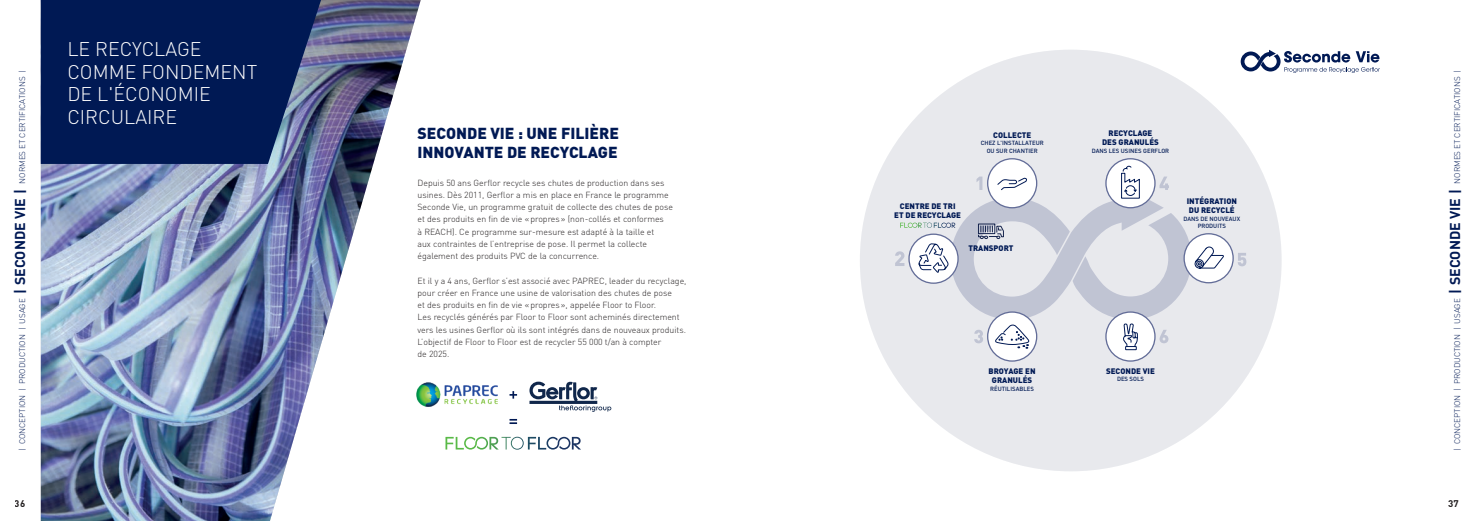
<style>
.page{position:relative;width:1474px;height:521px;background:#fff}
.page>*{position:absolute;margin:0;border:0;box-sizing:border-box;transform-origin:0 0}
.t1{font:300 19.6px/22.6px "DIN";color:#fff}
.t2{font:900 15.75px/18.9px "DIN";color:#001954}
.t3{font:700 9.62px "DIN";color:#231f20}
.t4{font:300 8.75px/12.2px "DIN";color:#231f20}
.t5{font:300 8.05px "DIN";color:#001954}
.t6{font:900 7.88px/9.5px "DIN";color:#001954;text-align:center}
.t7{font:500 5.95px/7.2px "DIN";color:#001954;text-align:center}
.s1{font-weight:700;font-size:14.17px}
</style>
<div class="page">
<img style="left:41px;top:0;width:380px;height:521px">
<svg style="left:41px;top:0;width:280px;height:164px;fill:#001954"></svg>
<svg style="left:1240px;top:50px;width:139px;height:23px"></svg>
<img style="left:416px;top:380px;width:81px;height:30px">
<svg style="left:445px;top:437px;width:136px;height:13px"></svg>
<svg style="left:529px;top:382px;width:82px;height:30px"></svg>
<svg style="left:509px;top:419px;width:8px;height:5px"></svg>
<svg style="left:509px;top:391px;width:8px;height:8px"></svg>
<div style="left:859px;top:50px;width:422px;height:421px;background:#e8e9ed;border-radius:50%"></div>
<div style="left:1184px;top:234px;width:49px;height:49px;background:#fff;border-radius:50%"></div>
<svg style="left:1105px;top:159px;width:49px;height:49px"></svg>
<svg style="left:987px;top:159px;width:49px;height:49px"></svg>
<svg style="left:1238px;top:253px;width:8px;height:13px"></svg>
<svg style="left:895px;top:165px;width:329px;height:238px"></svg>
<h1 class="t1" style="left:67px;top:37px;width:191px">LE RECYCLAGE<br>COMME FONDEMENT<br>DE L'ÉCONOMIE<br>CIRCULAIRE</h1>
<p class="t5" style="left:17px;top:451px;width:382px;rotate:-90deg">| CONCEPTION | PRODUCTION | USAGE <span class="s1">| SECONDE VIE |</span> NORMES ET CERTIFICATIONS |</p>
<p class="t5" style="left:1452px;top:451px;width:382px;rotate:-90deg">| CONCEPTION | PRODUCTION | USAGE <span class="s1">| SECONDE VIE |</span> NORMES ET CERTIFICATIONS |</p>
<h2 class="t2" style="left:417px;top:123px;width:203px">SECONDE VIE : UNE FILIÈRE<br>INNOVANTE DE RECYCLAGE</h2>
<p class="t4" style="left:417px;top:176px;width:257px">Depuis 50 ans Gerflor recycle ses chutes de production dans ses usines. Dès 2011, Gerflor a mis en place en France le programme Seconde Vie, un programme gratuit de collecte des chutes de pose et des produits en fin de vie «propres» (non-collés et conformes<br>à REACH). Ce programme sur-mesure est adapté à la taille et<br>aux contraintes de l’entreprise de pose. Il permet la collecte également des produits PVC de la concurrence.</p>
<p class="t4" style="left:417px;top:274px;width:270px">Et il y a 4 ans, Gerflor s’est associé avec PAPREC, leader du recyclage, pour créer en France une usine de valorisation des chutes de pose<br>et des produits en fin de vie «propres», appelée Floor to Floor.<br>Les recyclés générés par Floor to Floor sont acheminés directement vers les usines Gerflor où ils sont intégrés dans de nouveaux produits.<br>L’objectif de Floor to Floor est de recycler 55 000 t/an à compter<br>de 2025.</p>
<p class="t6" style="left:1102px;top:128px;width:58px">RECYCLAGE<br>DES GRANULÉS</p>
<p class="t7" style="left:1091px;top:147px;width:79px">DANS LES USINES GERFLOR</p>
<p class="t6" style="left:993px;top:130px;width:39px">COLLECTE</p>
<p class="t7" style="left:980px;top:139px;width:64px">CHEZ L'INSTALLATEUR<br>OU SUR CHANTIER</p>
<p class="t6" style="left:1186px;top:196px;width:52px;text-align:left">INTÉGRATION<br>DU RECYCLÉ</p>
<p class="t7" style="left:1183px;top:215px;width:58px">DANS DE NOUVEAUX<br>PRODUITS</p>
<p class="t6" style="left:894px;top:201px;width:68px">CENTRE DE TRI<br>ET DE RECYCLAGE</p>
<p class="t6" style="left:968px;top:243px;width:47px">TRANSPORT</p>
<p class="t6" style="left:988px;top:366px;width:48px">BROYAGE EN<br>GRANULÉS</p>
<p class="t7" style="left:990px;top:385px;width:45px">RÉUTILISABLES</p>
<p class="t6" style="left:1106px;top:366px;width:50px">SECONDE VIE</p>
<p class="t7" style="left:1117px;top:375px;width:28px">DES SOLS</p>
<p class="t3" style="left:15px;top:497px;width:12px">36</p>
<p class="t3" style="left:1448px;top:497px;width:12px">37</p>
</div>
